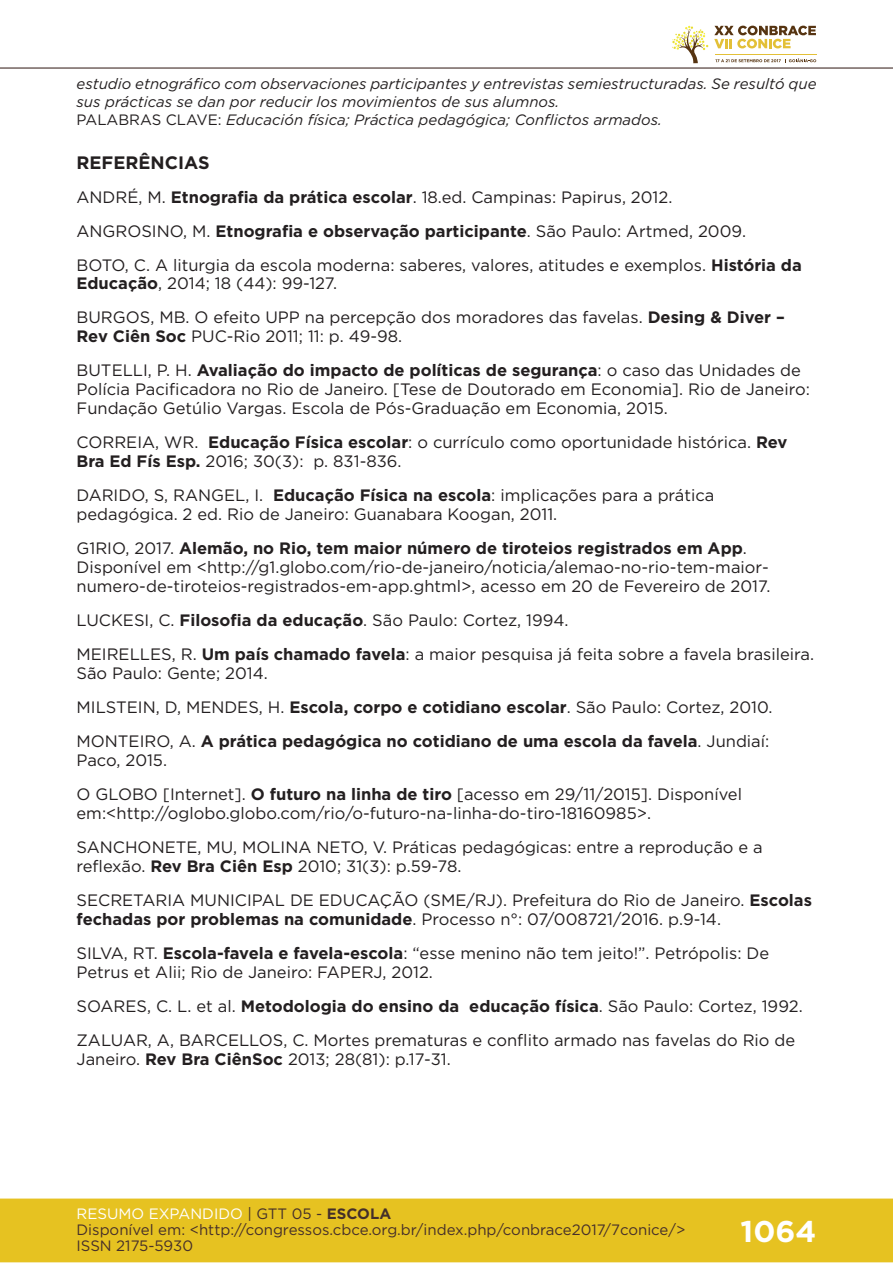
<style>
.page{position:relative;width:893px;height:1263px;background:#fff}
.page>*{position:absolute;margin:0;border:0;box-sizing:border-box;transform-origin:0 0}
.t1{font:700 30px "Gotham";color:#fff}
.t2{font:700 18px "Gotham";color:#231f20}
.t3{font:16.5px/33.9px "Gotham";color:#231f20}
.t4{font:italic 15px/18px "Gotham";color:#231f20}
.t5{font:15px/16px "Gotham";color:#462f2a}
.s1{font-style:normal}
.s2{font-weight:700}
.s3{color:#fff}
.s4{color:#442f2a}
.s5{font-weight:700;color:#442f2a}
</style>
<div class="page">
<div style="left:0;top:1198px;width:893px;height:64px;background:#e6c221;border:2px solid #e6c221"></div>
<hr style="left:0;top:67px;width:893px;height:2px;background:#442f2a">
<svg style="left:672px;top:26px;width:144px;height:37px"></svg>
<p class="t4" style="left:77px;top:74px;width:741px">estudio etnográfico com observaciones participantes y entrevistas semiestructuradas. Se resultó que sus prácticas se dan por reducir los movimientos de sus alumnos.<br><span class="s1">PALABRAS CLAVE:</span> Educación física; Práctica pedagógica; Conflictos armados.</p>
<p class="t2" style="left:77px;top:150px;width:135px">REFERÊNCIAS</p>
<p class="t3" style="left:77px;top:179px;width:727px">ANDRÉ, M. <span class="s2">Etnografia da prática escolar</span>. 18.ed. Campinas: Papirus, 2012.<br>ANGROSINO, M. <span class="s2">Etnografia e observação participante</span>. São Paulo: Artmed, 2009.<br>BOTO, C. A liturgia da escola moderna: saberes, valores, atitudes e exemplos. <span class="s2">História da</span></p>
<p class="t3" style="left:77px;top:266px;width:710px"><span class="s2">Educação</span>, 2014; 18 (44): 99-127.<br>BURGOS, MB. O efeito UPP na percepção dos moradores das favelas. <span class="s2">Desing &amp; Diver –</span></p>
<p class="t3" style="left:77px;top:319px;width:726px"><span class="s2">Rev Ciên Soc</span> PUC-Rio 2011; 11: p. 49-98.<br>BUTELLI, P. H. <span class="s2">Avaliação do impacto de políticas de segurança</span>: o caso das Unidades de</p>
<p class="t3" style="left:77px;top:380px;width:735px;line-height:18.9px">Polícia Pacificadora no Rio de Janeiro. [Tese de Doutorado em Economia]. Rio de Janeiro:<br>Fundação Getúlio Vargas. Escola de Pós-Graduação em Economia, 2015.</p>
<p class="t3" style="left:77px;top:433px;width:712px;line-height:19px">CORREIA, WR. <span class="s2">Educação Física escolar</span>: o currículo como oportunidade histórica. <span class="s2">Rev<br>Bra Ed Fís Esp.</span> 2016; 30(3): p. 831-836.</p>
<p class="t3" style="left:77px;top:486px;width:639px;line-height:19px">DARIDO, S, RANGEL, I. <span class="s2">Educação Física na escola</span>: implicações para a prática pedagógica. 2 ed. Rio de Janeiro: Guanabara Koogan, 2011.</p>
<p class="t3" style="left:77px;top:539px;width:695px;line-height:18.9px">G1RIO, 2017. <span class="s2">Alemão, no Rio, tem maior número de tiroteios registrados em App</span>.<br>Disponível em &lt;http://g1.globo.com/rio-de-janeiro/noticia/alemao-no-rio-tem-maior&shy;numero-de-tiroteios-registrados-em-app.ghtml&gt;, acesso em 20 de Fevereiro de 2017.</p>
<p class="t3" style="left:77px;top:603px;width:739px">LUCKESI, C. <span class="s2">Filosofia da educação</span>. São Paulo: Cortez, 1994.<br>MEIRELLES, R. <span class="s2">Um país chamado favela</span>: a maior pesquisa já feita sobre a favela brasileira.</p>
<p class="t3" style="left:77px;top:656px;width:698px">São Paulo: Gente; 2014.<br>MILSTEIN, D, MENDES, H. <span class="s2">Escola, corpo e cotidiano escolar</span>. São Paulo: Cortez, 2010.<br>MONTEIRO, A. <span class="s2">A prática pedagógica no cotidiano de uma escola da favela</span>. Jundiaí:</p>
<p class="t3" style="left:77px;top:743px;width:667px">Paco, 2015.<br>O GLOBO [Internet]. <span class="s2">O futuro na linha de tiro</span> [acesso em 29/11/2015]. Disponível</p>
<p class="t3" style="left:77px;top:796px;width:688px">em:&lt;http://oglobo.globo.com/rio/o-futuro-na-linha-do-tiro-18160985&gt;.<br>SANCHONETE, MU, MOLINA NETO, V. Práticas pedagógicas: entre a reprodução e a</p>
<p class="t3" style="left:77px;top:849px;width:737px">reflexão. <span class="s2">Rev Bra Ciên Esp</span> 2010; 31(3): p.59-78.<br>SECRETARIA MUNICIPAL DE EDUCAÇÃO (SME/RJ). Prefeitura do Rio de Janeiro. <span class="s2">Escolas</span></p>
<p class="t3" style="left:77px;top:902px;width:694px"><span class="s2">fechadas por problemas na comunidade</span>. Processo n°: 07/008721/2016. p.9-14.<br>SILVA, RT. <span class="s2">Escola-favela e favela-escola</span>: “esse menino não tem jeito!”. Petrópolis: De</p>
<p class="t3" style="left:77px;top:955px;width:728px">Petrus et Alii; Rio de Janeiro: FAPERJ, 2012.<br>SOARES, C. L. et al. <span class="s2">Metodologia do ensino da educação física</span>. São Paulo: Cortez, 1992.<br>ZALUAR, A, BARCELLOS, C. Mortes prematuras e conflito armado nas favelas do Rio de</p>
<p class="t3" style="left:77px;top:1042px;width:376px">Janeiro. <span class="s2">Rev Bra CiênSoc</span> 2013; 28(81): p.17-31.</p>
<p class="t5" style="left:77px;top:1205px;width:610px"><span class="s3">RESUMO EXPANDIDO</span> <span class="s4">| GTT 05 -</span> <span class="s5">ESCOLA<br></span>Disponível em: &lt;http://congressos.cbce.org.br/index.php/conbrace2017/7conice/&gt;<br>ISSN 2175-5930</p>
<h1 class="t1" style="left:741px;top:1212px;width:77px">1064</h1>
</div>
